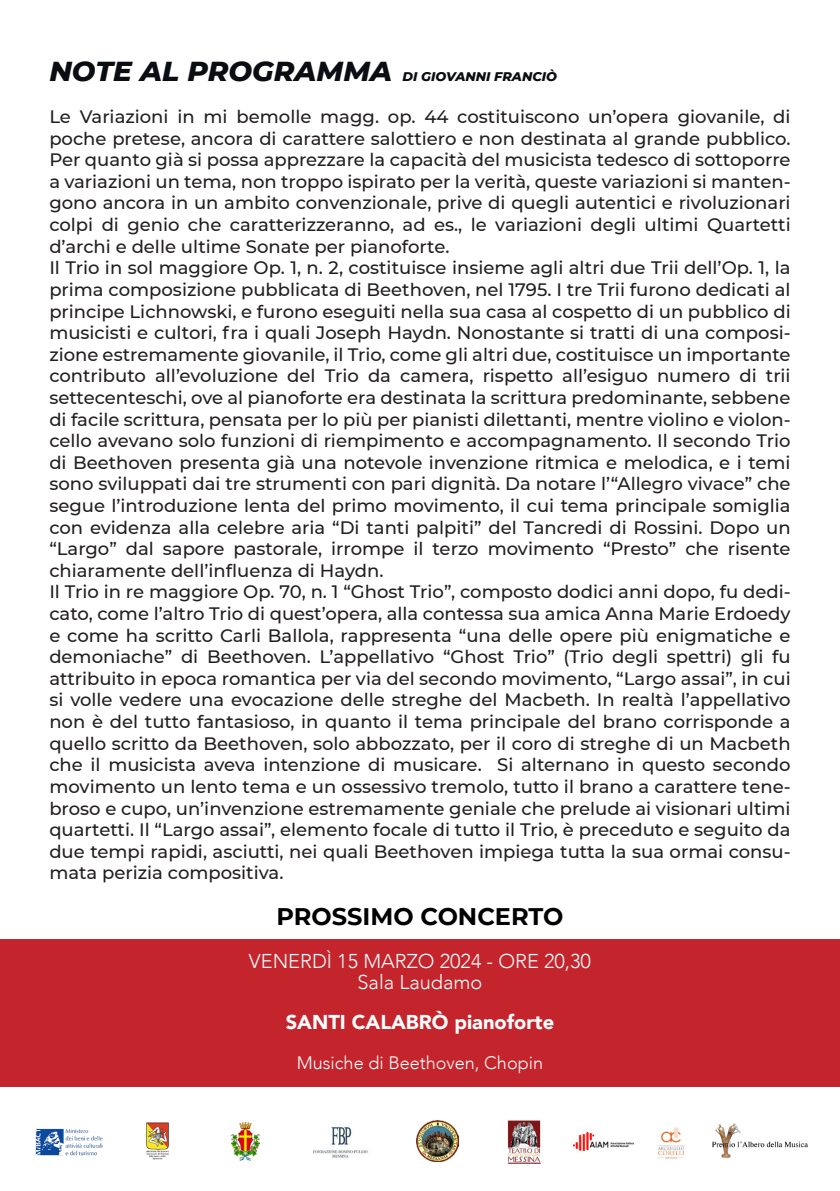
<style>
.page{position:relative;width:840px;height:1191px;background:#fff}
.page>*{position:absolute;margin:0;border:0;box-sizing:border-box;transform-origin:0 0}
.t1{font:700 24px "Montserrat";color:#000001}
.t2{font:300 20px/20px "Avenir";color:#fff;text-align:center}
.t3{font:900 20px "Avenir";color:#fff}
.t4{font:500 18px/21.6px "Montserrat";color:#231f20}
.t5{font:300 18px "Avenir";color:#fff}
.t6{font:italic 800 12.8px "Montserrat";color:#0a0d11}
.s1{font-size:28px}
</style>
<div class="page">
<div style="left:0;top:939px;width:839px;height:147px;background:#c4252c"></div>
<img style="left:35px;top:1128px;width:68px;height:27px">
<img style="left:146px;top:1122px;width:23px;height:38px">
<img style="left:231px;top:1122px;width:28px;height:38px">
<img style="left:313px;top:1126px;width:55px;height:32px">
<img style="left:416px;top:1120px;width:42px;height:41px">
<img style="left:507px;top:1120px;width:34px;height:43px">
<img style="left:658px;top:1127px;width:27px;height:32px">
<img style="left:573px;top:1132px;width:60px;height:18px">
<img style="left:712px;top:1123px;width:96px;height:36px">
<p class="t6" style="left:49px;top:67px;width:509px"><span class="s1">NOTE AL PROGRAMMA</span> DI GIOVANNI FRANCIÒ</p>
<p class="t4" style="left:49px;top:105px;width:742px">Le Variazioni in mi bemolle magg. op. 44 costituiscono un’opera giovanile, di poche pretese, ancora di carattere salottiero e non destinata al grande pubblico.<br>Per quanto già si possa apprezzare la capacità del musicista tedesco di sottoporre a variazioni un tema, non troppo ispirato per la verità, queste variazioni si manten&shy;gono ancora in un ambito convenzionale, prive di quegli autentici e rivoluzionari colpi di genio che caratterizzeranno, ad es., le variazioni degli ultimi Quartetti d’archi e delle ultime Sonate per pianoforte.<br>Il Trio in sol maggiore Op. 1, n. 2, costituisce insieme agli altri due Trii dell’Op. 1, la prima composizione pubblicata di Beethoven, nel 1795. I tre Trii furono dedicati al principe Lichnowski, e furono eseguiti nella sua casa al cospetto di un pubblico di musicisti e cultori, fra i quali Joseph Haydn. Nonostante si tratti di una composi&shy;zione estremamente giovanile, il Trio, come gli altri due, costituisce un importante contributo all’evoluzione del Trio da camera, rispetto all’esiguo numero di trii settecenteschi, ove al pianoforte era destinata la scrittura predominante, sebbene di facile scrittura, pensata per lo più per pianisti dilettanti, mentre violino e violon&shy;cello avevano solo funzioni di riempimento e accompagnamento. Il secondo Trio di Beethoven presenta già una notevole invenzione ritmica e melodica, e i temi sono sviluppati dai tre strumenti con pari dignità. Da notare l’“Allegro vivace” che segue l’introduzione lenta del primo movimento, il cui tema principale somiglia con evidenza alla celebre aria “Di tanti palpiti” del Tancredi di Rossini. Dopo un “Largo” dal sapore pastorale, irrompe il terzo movimento “Presto” che risente chiaramente dell’influenza di Haydn.<br>Il Trio in re maggiore Op. 70, n. 1 “Ghost Trio”, composto dodici anni dopo, fu dedi&shy;cato, come l’altro Trio di quest’opera, alla contessa sua amica Anna Marie Erdoedy e come ha scritto Carli Ballola, rappresenta “una delle opere più enigmatiche e demoniache” di Beethoven. L’appellativo “Ghost Trio” (Trio degli spettri) gli fu attribuito in epoca romantica per via del secondo movimento, “Largo assai”, in cui si volle vedere una evocazione delle streghe del Macbeth. In realtà l’appellativo non è del tutto fantasioso, in quanto il tema principale del brano corrisponde a quello scritto da Beethoven, solo abbozzato, per il coro di streghe di un Macbeth che il musicista aveva intenzione di musicare. Si alternano in questo secondo movimento un lento tema e un ossessivo tremolo, tutto il brano a carattere tene&shy;broso e cupo, un’invenzione estremamente geniale che prelude ai visionari ultimi quartetti. Il “Largo assai”, elemento focale di tutto il Trio, è preceduto e seguito da due tempi rapidi, asciutti, nei quali Beethoven impiega tutta la sua ormai consu&shy;mata perizia compositiva.</p>
<h1 class="t1" style="left:276px;top:899px;width:288px">PROSSIMO CONCERTO</h1>
<p class="t2" style="left:249px;top:951px;width:343px">VENERDÌ 15 MARZO 2024 - ORE 20,30<br>Sala Laudamo</p>
<p class="t3" style="left:285px;top:1004px;width:270px">SANTI CALABRÒ pianoforte</p>
<p class="t5" style="left:297px;top:1051px;width:247px">Musiche di Beethoven, Chopin</p>
</div>
